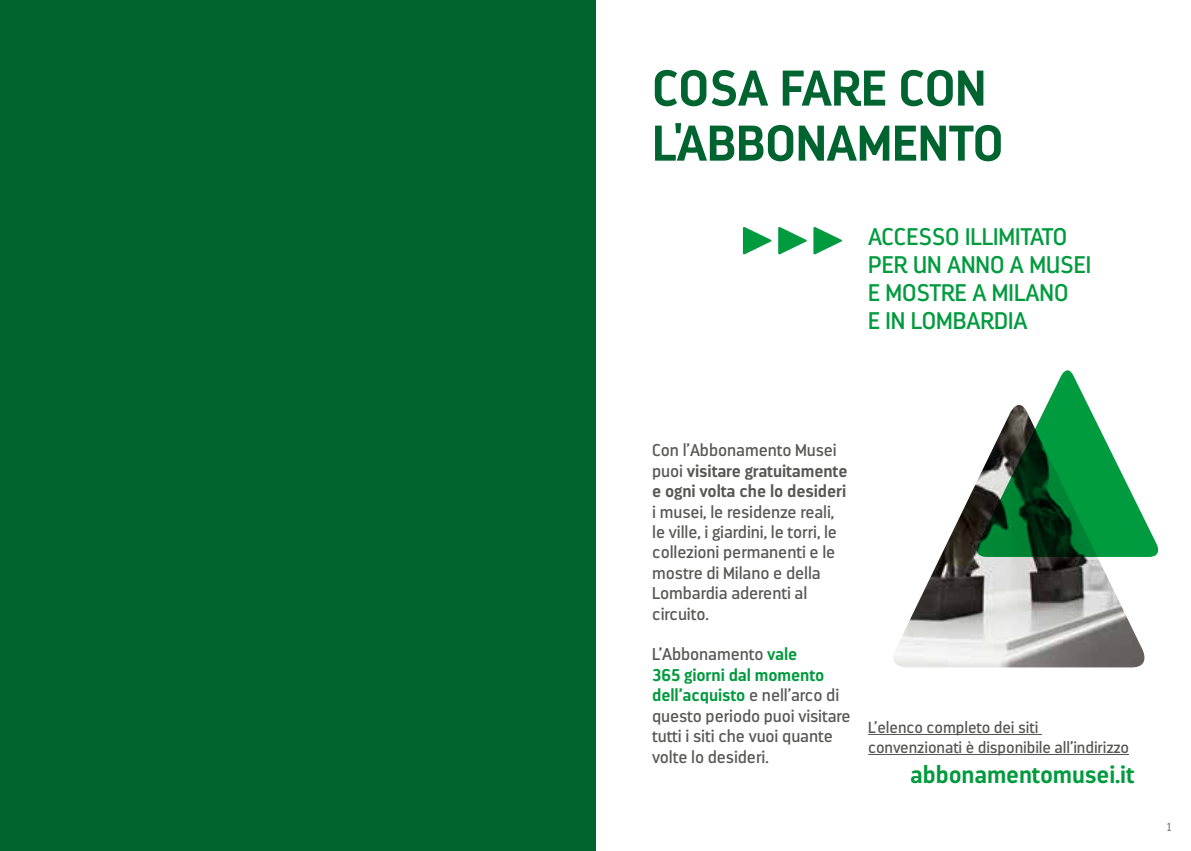
<style>
.page{position:relative;width:1191px;height:851px;background:#fff}
.page>*{position:absolute;margin:0;border:0;box-sizing:border-box;transform-origin:0 0}
.t1{font:700 50px/55px "Darwin";color:#006430}
.t2{font:24px/28px "Darwin";color:#009b3e}
.t3{font:700 24px "Darwin";letter-spacing:-.005em;color:#009b3e}
.t4{font:17px/20.4px "Darwin";letter-spacing:-.005em;color:#575756}
.t5{font:700 17px/20.4px "Darwin";letter-spacing:-.005em;color:#575756}
.t6{font:16px/20px "Darwin";letter-spacing:-.005em;color:#575756}
.t7{font:300 11.6px "Darwin";color:#706f6f}
.s1{font-weight:400}
.s2{font-weight:700;color:#009b3e}
</style>
<div class="page">
<hr style="left:868px;top:734px;width:173px;height:1px;background:#575756">
<hr style="left:868px;top:754px;width:261px;height:1px;background:#575756">
<img style="left:893px;top:487px;width:252px;height:180px">
<svg style="left:778px;top:227px;width:64px;height:28px"></svg>
<svg style="left:743px;top:227px;width:29px;height:28px"></svg>
<svg style="left:974px;top:370px;width:185px;height:187px"></svg>
<div style="left:0;top:0;width:595px;height:850px;background:#006430"></div>
<h1 class="t1" style="left:652px;top:61px;width:352px">COSA FARE CON<br>L'ABBONAMENTO</h1>
<h2 class="t2" style="left:868px;top:222px;width:224px">ACCESSO ILLIMITATO<br>PER UN ANNO A MUSEI<br>E MOSTRE A MILANO<br>E IN LOMBARDIA</h2>
<p class="t5" style="left:652px;top:440px;width:197px"><span class="s1">Con l’Abbonamento Musei puoi</span> visitare gratuitamente e ogni volta che lo desideri</p>
<p class="t4" style="left:652px;top:501px;width:186px">i musei, le residenze reali, le ville, i giardini, le torri, le collezioni permanenti e le mostre di Milano e della<br>Lombardia aderenti al circuito.</p>
<p class="t4" style="left:652px;top:644px;width:200px">L’Abbonamento <span class="s2">vale<br>365 giorni dal momento dell’acquisto</span> e nell’arco di questo periodo puoi visitare tutti i siti che vuoi quante volte lo desideri.</p>
<p class="t6" style="left:868px;top:717px;width:262px">L’elenco completo dei siti convenzionati è disponibile all’indirizzo</p>
<h2 class="t3" style="left:910px;top:759px;width:225px">abbonamentomusei.it</h2>
<p class="t7" style="left:1167px;top:820px;width:5px">1</p>
</div>
